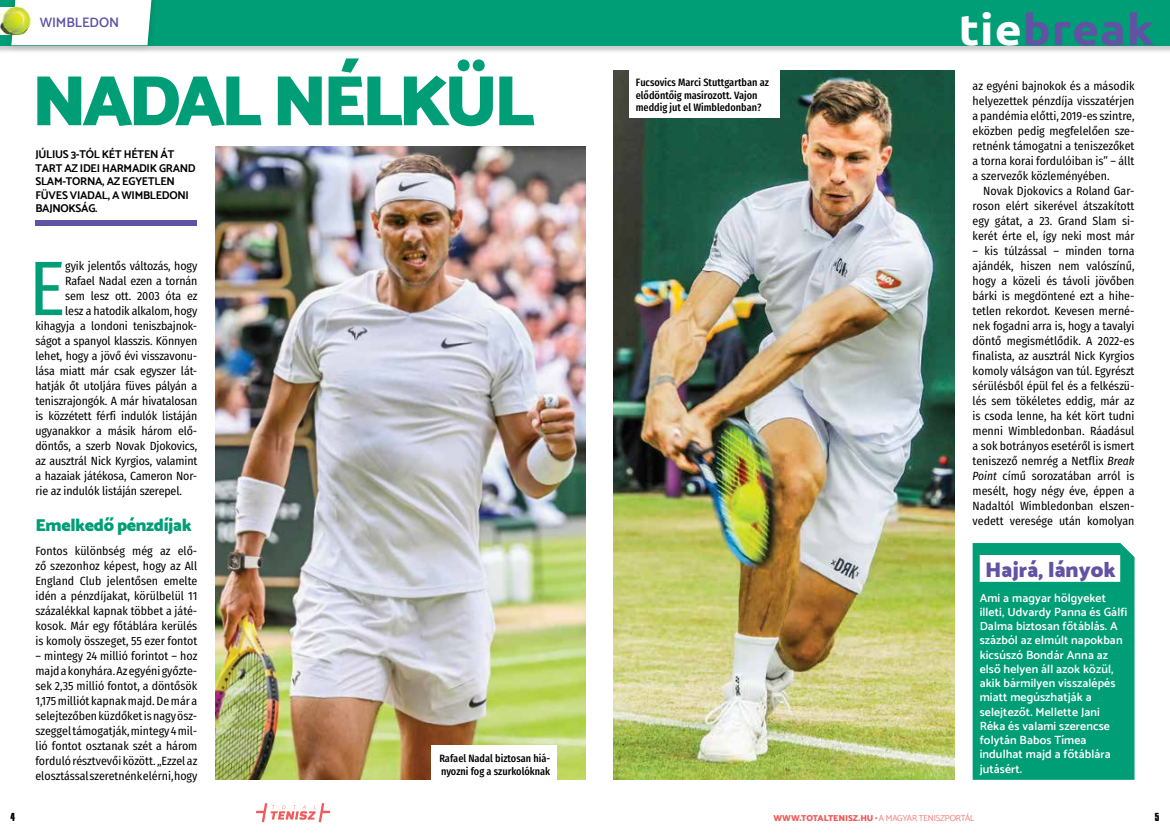
<style>
.page{position:relative;width:1170px;height:833px;background:#fff}
.page>*{position:absolute;margin:0;border:0;box-sizing:border-box;transform-origin:0 0}
.t1{font:77.12px "Fira Sans Condensed";color:#009e76}
.t2{font:900 71.62px "Catamaran";letter-spacing:-.07em;color:#009e76}
.t3{font:700 42.38px "Ubuntu";letter-spacing:.02em;color:#6152a3;scale:1.1 1}
.t4{font:900 21.5px "Catamaran";color:#6152a3}
.t5{font:900 17.5px "Catamaran";letter-spacing:-.02em;color:#009e76}
.t6{font:600 13.75px "Catamaran";letter-spacing:-.005em;color:#6152a3}
.t7{font:11.88px/15px "Fira Sans Condensed";letter-spacing:-.01em;color:#000;text-align:justify}
.t8{font:600 11.88px/14.2px "Catamaran";letter-spacing:.01em;color:#fff}
.t9{font:700 11.25px/13.5px "Catamaran";letter-spacing:-.025em;color:#000}
.t10{font:500 10.62px/12.5px "Fira Sans Condensed";color:#000}
.t11{font:700 10px "Compacta BT";color:#000}
.t12{font:300 8.75px "Catamaran";letter-spacing:-.01em;color:#f15b5b}
.s1{color:#fff}
.s2{font-style:italic}
.s3{font-weight:900}
.s4{font-weight:700}
</style>
<div class="page">
<svg style="left:256px;top:803px;width:74px;height:19px"></svg>
<div style="left:0;top:0;width:1169px;height:54px;background:#000;opacity:.2"></div>
<div style="left:0;top:0;width:1169px;height:45px;background:#009e76"></div>
<div style="left:4px;top:0;width:156px;height:53px;background:#000;opacity:.2"></div>
<div style="left:11px;top:0;width:140px;height:45px;background:#fff"></div>
<img style="left:0;top:7px;width:32px;height:28px">
<div style="left:35px;top:220px;width:162px;height:5px;background:#6152a3"></div>
<img style="left:215px;top:146px;width:370px;height:634px">
<img style="left:613px;top:71px;width:341px;height:709px">
<div style="left:972px;top:543px;width:162px;height:237px;background:#009e76"></div>
<div style="left:979px;top:555px;width:141px;height:27px;background:#fff"></div>
<div style="left:629px;top:70px;width:151px;height:48px;background:#fff"></div>
<div style="left:431px;top:746px;width:125px;height:35px;background:#fff"></div>
<p class="t6" style="left:40px;top:14px;width:81px">WIMBLEDON</p>
<h3 class="t3" style="left:958px;top:4px;width:179px"><span class="s1">tie</span>break</h3>
<h2 class="t2" style="left:32px;top:59px;width:505px">NADAL NÉLKÜL</h2>
<p class="t9" style="left:35px;top:147px;width:162px">JÚLIUS 3-TÓL KÉT HÉTEN ÁT<br>TART AZ IDEI HARMADIK GRAND<br>SLAM-TORNA, AZ EGYETLEN<br>FÜVES VIADAL, A WIMBLEDONI<br>BAJNOKSÁG.</p>
<h1 class="t1" style="left:29px;top:230px;width:38px">E</h1>
<p class="t7" style="left:65px;top:258px;width:134px">gyik jelentős változás, hogy</p>
<p class="t7" style="left:65px;top:273px;width:134px">Rafael Nadal ezen a tornán</p>
<p class="t7" style="left:65px;top:288px;width:134px">sem lesz ott. 2003 óta ez</p>
<p class="t7" style="left:65px;top:303px;width:134px">lesz a hatodik alkalom, hogy</p>
<p class="t7" style="left:35px;top:318px;width:163px">kihagyja a londoni teniszbajnok-</p>
<p class="t7" style="left:35px;top:333px;width:163px">ságot a spanyol klasszis. Könnyen</p>
<p class="t7" style="left:35px;top:348px;width:163px">lehet, hogy a jövő évi visszavonu-</p>
<p class="t7" style="left:35px;top:363px;width:163px">lása miatt már csak egyszer lát-</p>
<p class="t7" style="left:35px;top:378px;width:163px">hatják őt utoljára füves pályán a</p>
<p class="t7" style="left:35px;top:393px;width:163px">teniszrajongók. A már hivatalosan</p>
<p class="t7" style="left:35px;top:408px;width:163px">is közzétett férfi indulók listáján</p>
<p class="t7" style="left:35px;top:423px;width:163px">ugyanakkor a másik három elő-</p>
<p class="t7" style="left:35px;top:438px;width:163px">döntős, a szerb Novak Djokovics,</p>
<p class="t7" style="left:35px;top:453px;width:163px">az ausztrál Nick Kyrgios, valamint</p>
<p class="t7" style="left:35px;top:468px;width:163px">a hazaiak játékosa, Cameron Nor-</p>
<p class="t7" style="left:35px;top:483px;width:148px">rie az indulók listáján szerepel.</p>
<h3 class="t5" style="left:35px;top:515px;width:158px">Emelkedő pénzdíjak</h3>
<p class="t7" style="left:35px;top:543px;width:163px">Fontos különbség még az elő&shy;ző szezonhoz képest, hogy az All England Club jelentősen emelte idén a pénzdíjakat, körülbelül 11 százalékkal kapnak többet a játé&shy;kosok. Már egy főtáblára kerülés is komoly összeget, 55 ezer fontot</p>
<p class="t7" style="left:35px;top:648px;width:163px">– mintegy 24 millió forintot – hoz majd a konyhára. Az egyéni győzte&shy;sek 2,35 millió fontot, a döntősök 1,175 milliót kapnak majd. De már a selejtezőben küzdőket is nagy ös - szeggel támogatják, mintegy 4 mil&shy;lió fontot osztanak szét a három forduló résztvevői között. „Ezzel az elosztással szeretnénk elérni, hogy</p>
<p class="t10" style="left:439px;top:751px;width:112px">Rafael Nadal biztosan hiá&shy;nyozni fog a szurkolóknak</p>
<p class="t10" style="left:635px;top:75px;width:135px">Fucsovics Marci Stuttgartban az elődöntőig masírozott. Vajon meddig jut el Wimbledonban?</p>
<p class="t7" style="left:972px;top:78px;width:163px">az egyéni bajnokok és a második helyezettek pénzdíja visszatérjen a pandémia előtti, 2019-es szintre, eközben pedig megfelelően sze&shy;retnénk támogatni a teniszezőket a torna korai fordulóiban is” – állt a szervezők közleményében.</p>
<p class="t7" style="left:972px;top:183px;width:163px;text-indent:11px">Novak Djokovics a Roland Gar&shy;roson elért sikerével átszakított egy gátat, a 23. Grand Slam si&shy;kerét érte el, így neki most már</p>
<p class="t7" style="left:972px;top:243px;width:163px">– kis túlzással – minden torna ajándék, hiszen nem valószínű, hogy a közeli és távoli jövőben bárki is megdöntené ezt a hihe&shy;tetlen rekordot. Kevesen merné&shy;nek fogadni arra is, hogy a tavalyi döntő megismétlődik. A 2022-es finalista, az ausztrál Nick Kyrgios komoly válságon van túl. Egyrészt sérülésből épül fel és a felkészü&shy;lés sem tökéletes eddig, már az is csoda lenne, ha két kört tudni menni Wimbledonban. Ráadásul a sok botrányos esetéről is ismert teniszező nemrég a Netflix <span class="s2">Break Point</span> című sorozatában arról is mesélt, hogy négy éve, éppen a Nadaltól Wimbledonban elszen&shy;vedett veresége után komolyan</p>
<h3 class="t4" style="left:985px;top:557px;width:132px">Hajrá, lányok</h3>
<p class="t8" style="left:979px;top:590px;width:149px">Ami a magyar hölgyeket illeti, Udvardy Panna és Gálfi<br>Dalma biztosan főtáblás. A százból az elmúlt napokban kicsúszó Bondár Anna az első helyen áll azok közül, akik bármilyen visszalépés miatt megúszhatják a selejtezőt. Mellette Jani<br>Réka és valami szerencse folytán Babos Tímea indulhat majd a főtáblára jutásért.</p>
<p class="t11" style="left:11px;top:811px;width:6px">4</p>
<p class="t11" style="left:1154px;top:811px;width:6px">5</p>
<p class="t12" style="left:773px;top:813px;width:202px"><span class="s3">WWW.TOTALTENISZ.HU</span> <span class="s4">•</span> A MAGYAR TENISZPORTÁL</p>
</div>
